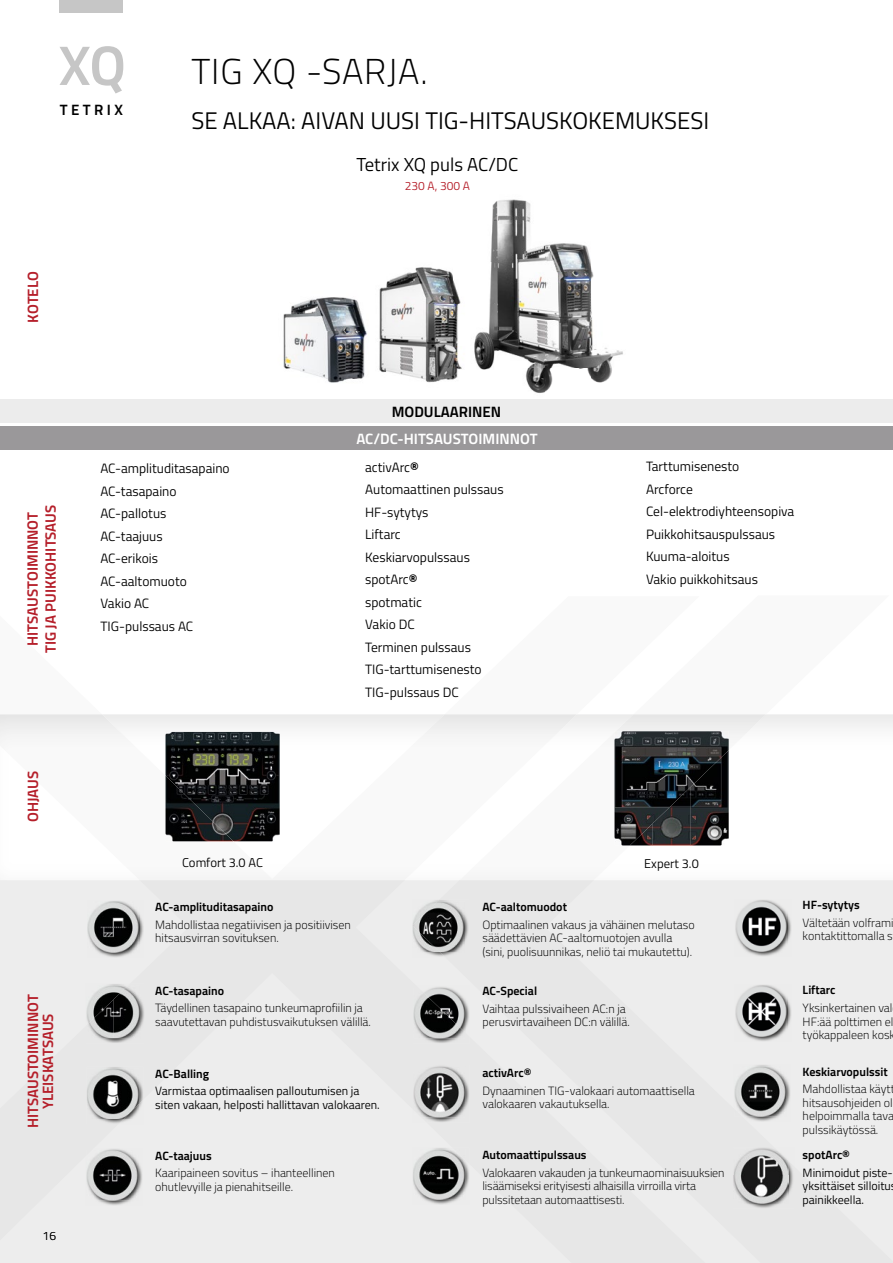
<style>
.page{position:relative;width:893px;height:1263px;background:#fff}
.page>*{position:absolute;margin:0;border:0;box-sizing:border-box;transform-origin:0 0}
.t1{font:300 36px "Titillium Text";letter-spacing:.025em;color:#000}
.t2{font:24px "Titillium Text";color:#000}
.t3{font:18.75px "Titillium Text";color:#000}
.t4{font:700 15px/15px "Titillium Text";color:#b51f2a;text-align:center}
.t5{font:700 15px "Titillium Text";color:#fff}
.t6{font:700 15px "Titillium Text";color:#000}
.t7{font:13.5px/22.5px "Titillium Text";color:#000}
.t8{font:12.75px "Titillium Text";color:#000}
.t9{font:300 12px/13.5px "Titillium Text";color:#000}
.t10{font:700 12px "Titillium Text";color:#000}
.t11{font:12px/13.5px "Titillium Text";color:#000}
.t12{font:12px "Titillium Text";color:#b51f2a}
.s1{font-weight:700}
</style>
<div class="page">
<img style="left:490px;top:199px;width:103px;height:74px">
<img style="left:496px;top:273px;width:127px;height:96px">
<img style="left:526px;top:369px;width:86px;height:24px">
<img style="left:385px;top:263px;width:111px;height:42px">
<img style="left:385px;top:305px;width:111px;height:42px">
<img style="left:385px;top:347px;width:111px;height:36px">
<img style="left:283px;top:287px;width:102px;height:96px">
<img style="left:691px;top:807px;width:38px;height:38px">
<img style="left:669px;top:807px;width:22px;height:38px">
<div style="left:0;top:427px;width:893px;height:23px;background:#9a989a"></div>
<div style="left:0;top:399px;width:893px;height:24px;background:#ececec"></div>
<div style="left:705px;top:880px;width:188px;height:383px;background:#ededed"></div>
<img style="left:577px;top:732px;width:53px;height:148px">
<img style="left:614px;top:731px;width:115px;height:76px">
<img style="left:614px;top:807px;width:55px;height:38px">
<div style="left:0;top:880px;width:705px;height:383px;background:#ededed"></div>
<img style="left:0;top:714px;width:577px;height:166px">
<img style="left:139px;top:880px;width:266px;height:1px">
<img style="left:165px;top:776px;width:68px;height:65px">
<svg style="left:60px;top:46px;width:63px;height:47px"></svg>
<div style="left:60px;top:0;width:63px;height:13px;background:#c6c6c6"></div>
<img style="left:86px;top:983px;width:59px;height:60px">
<img style="left:86px;top:985px;width:27px;height:14px">
<img style="left:86px;top:999px;width:27px;height:39px">
<img style="left:113px;top:985px;width:28px;height:53px">
<img style="left:87px;top:900px;width:57px;height:58px">
<img style="left:87px;top:902px;width:53px;height:50px">
<img style="left:412px;top:899px;width:57px;height:58px">
<img style="left:412px;top:901px;width:53px;height:51px">
<img style="left:413px;top:1147px;width:56px;height:58px">
<img style="left:452px;top:1147px;width:17px;height:17px">
<img style="left:413px;top:1149px;width:52px;height:51px">
<svg style="left:454px;top:1149px;width:11px;height:11px"></svg>
<img style="left:733px;top:1147px;width:61px;height:62px">
<img style="left:734px;top:1149px;width:54px;height:54px">
<img style="left:87px;top:1066px;width:56px;height:58px">
<img style="left:87px;top:1068px;width:52px;height:51px">
<img style="left:413px;top:1065px;width:57px;height:57px">
<img style="left:413px;top:1067px;width:53px;height:50px">
<img style="left:735px;top:984px;width:57px;height:58px">
<img style="left:735px;top:986px;width:53px;height:50px">
<img style="left:86px;top:1148px;width:57px;height:58px">
<img style="left:86px;top:1150px;width:53px;height:50px">
<svg style="left:86px;top:1148px;width:8px;height:8px"></svg>
<img style="left:734px;top:1064px;width:57px;height:58px">
<img style="left:734px;top:1117px;width:14px;height:5px">
<img style="left:734px;top:1066px;width:53px;height:51px">
<svg style="left:734px;top:1109px;width:8px;height:8px"></svg>
<img style="left:413px;top:986px;width:57px;height:57px">
<img style="left:413px;top:988px;width:53px;height:50px">
<img style="left:735px;top:899px;width:57px;height:58px">
<img style="left:735px;top:901px;width:53px;height:50px">
<p class="t6" style="left:60px;top:99px;width:65px">TETRIX</p>
<p class="t4" style="left:25px;top:323px;width:53px;rotate:-90deg">KOTELO</p>
<h1 class="t1" style="left:191px;top:46px;width:238px">TIG XQ -SARJA.</h1>
<h2 class="t2" style="left:191px;top:103px;width:519px">SE ALKAA: AIVAN UUSI TIG‑HITSAUSKOKEMUKSESI</h2>
<h3 class="t3" style="left:357px;top:151px;width:163px">Tetrix XQ puls AC/DC</h3>
<p class="t12" style="left:405px;top:177px;width:67px">230 A, 300 A</p>
<p class="t4" style="left:23px;top:653px;width:150px;line-height:18px;rotate:-90deg">HITSAUSTOIMINNOT<br>TIG JA PUIKKOHITSAUS</p>
<p class="t4" style="left:25px;top:822px;width:53px;rotate:-90deg">OHJAUS</p>
<p class="t4" style="left:25px;top:1128px;width:135px;rotate:-90deg">HITSAUSTOIMINNOT<br>YLEISKATSAUS</p>
<p class="t9" style="left:43px;top:1228px;width:15px">16</p>
<p class="t6" style="left:392px;top:400px;width:111px">MODULAARINEN</p>
<p class="t5" style="left:356px;top:427px;width:183px">AC/DC-HITSAUSTOIMINNOT</p>
<p class="t7" style="left:100px;top:457px;width:131px">AC‑amplituditasapaino<br>AC‑tasapaino<br>AC‑pallotus<br>AC‑taajuus<br>AC‑erikois<br>AC‑aaltomuoto<br>Vakio AC<br>TIG‑pulssaus AC</p>
<p class="t7" style="left:646px;top:455px;width:150px">Tarttumisenesto<br>Arcforce<br>Cel‑elektrodiyhteensopiva<br>Puikkohitsauspulssaus<br>Kuuma‑aloitus<br>Vakio puikkohitsaus</p>
<p class="t7" style="left:365px;top:455px;width:140px">activArc<span class="s1">®<br></span>Automaattinen pulssaus<br>HF‑sytytys<br>Liftarc<br>Keskiarvopulssaus spotArc<span class="s1">®<br></span>spotmatic<br>Vakio DC<br>Terminen pulssaus<br>TIG‑tarttumisenesto<br>TIG‑pulssaus DC</p>
<p class="t8" style="left:182px;top:853px;width:82px">Comfort 3.0 AC</p>
<p class="t8" style="left:644px;top:854px;width:56px">Expert 3.0</p>
<p class="t10" style="left:155px;top:898px;width:120px">AC-amplituditasapaino</p>
<p class="t9" style="left:155px;top:917px;width:197px">Mahdollistaa negatiivisen ja positiivisen hitsausvirran sovituksen.</p>
<p class="t10" style="left:155px;top:981px;width:70px">AC-tasapaino</p>
<p class="t9" style="left:155px;top:1001px;width:217px">Täydellinen tasapaino tunkeumaprofiilin ja saavutettavan puhdistusvaikutuksen välillä.</p>
<p class="t10" style="left:155px;top:1064px;width:55px">AC-Balling</p>
<p class="t11" style="left:155px;top:1084px;width:226px">Varmistaa optimaalisen palloutumisen ja siten vakaan, helposti hallittavan valokaaren.</p>
<p class="t10" style="left:155px;top:1146px;width:58px">AC-taajuus</p>
<p class="t9" style="left:155px;top:1166px;width:181px">Kaaripaineen sovitus – ihanteellinen ohutlevyille ja pienahitseille.</p>
<p class="t10" style="left:482px;top:897px;width:86px">AC-aaltomuodot</p>
<p class="t9" style="left:482px;top:917px;width:214px">Optimaalinen vakaus ja vähäinen melutaso säädettävien AC-aaltomuotojen avulla (sini, puolisuunnikas, neliö tai mukautettu).</p>
<p class="t10" style="left:482px;top:982px;width:56px">AC-Special</p>
<p class="t9" style="left:482px;top:1001px;width:149px">Vaihtaa pulssivaiheen AC:n ja perusvirtavaiheen DC:n välillä.</p>
<p class="t10" style="left:482px;top:1063px;width:51px">activArc®</p>
<p class="t9" style="left:482px;top:1083px;width:214px">Dynaaminen TIG-valokaari automaattisella valokaaren vakautuksella.</p>
<p class="t10" style="left:482px;top:1145px;width:106px">Automaattipulssaus</p>
<p class="t9" style="left:482px;top:1165px;width:244px">Valokaaren vakauden ja tunkeumaominaisuuksien lisäämiseksi erityisesti alhaisilla virroilla virta pulssitetaan automaattisesti.</p>
<p class="t10" style="left:803px;top:895px;width:58px">HF-sytytys</p>
<p class="t9" style="left:803px;top:915px;width:93px">Vältetään volframi kontaktittomalla s</p>
<p class="t10" style="left:803px;top:981px;width:34px">Liftarc</p>
<p class="t9" style="left:803px;top:1001px;width:94px">Yksinkertainen val<br>HF:ää polttimen el työkappaleen kosk</p>
<p class="t10" style="left:803px;top:1062px;width:87px">Keskiarvopulssit</p>
<p class="t9" style="left:803px;top:1082px;width:94px">Mahdollistaa käytt hitsausohjeiden ol helpoimmalla tava pulssikäytössä.</p>
<p class="t10" style="left:803px;top:1145px;width:49px">spotArc®</p>
<p class="t11" style="left:803px;top:1165px;width:92px">Minimoidut piste‑ yksittäiset silloitu painikkeella.</p>
</div>
